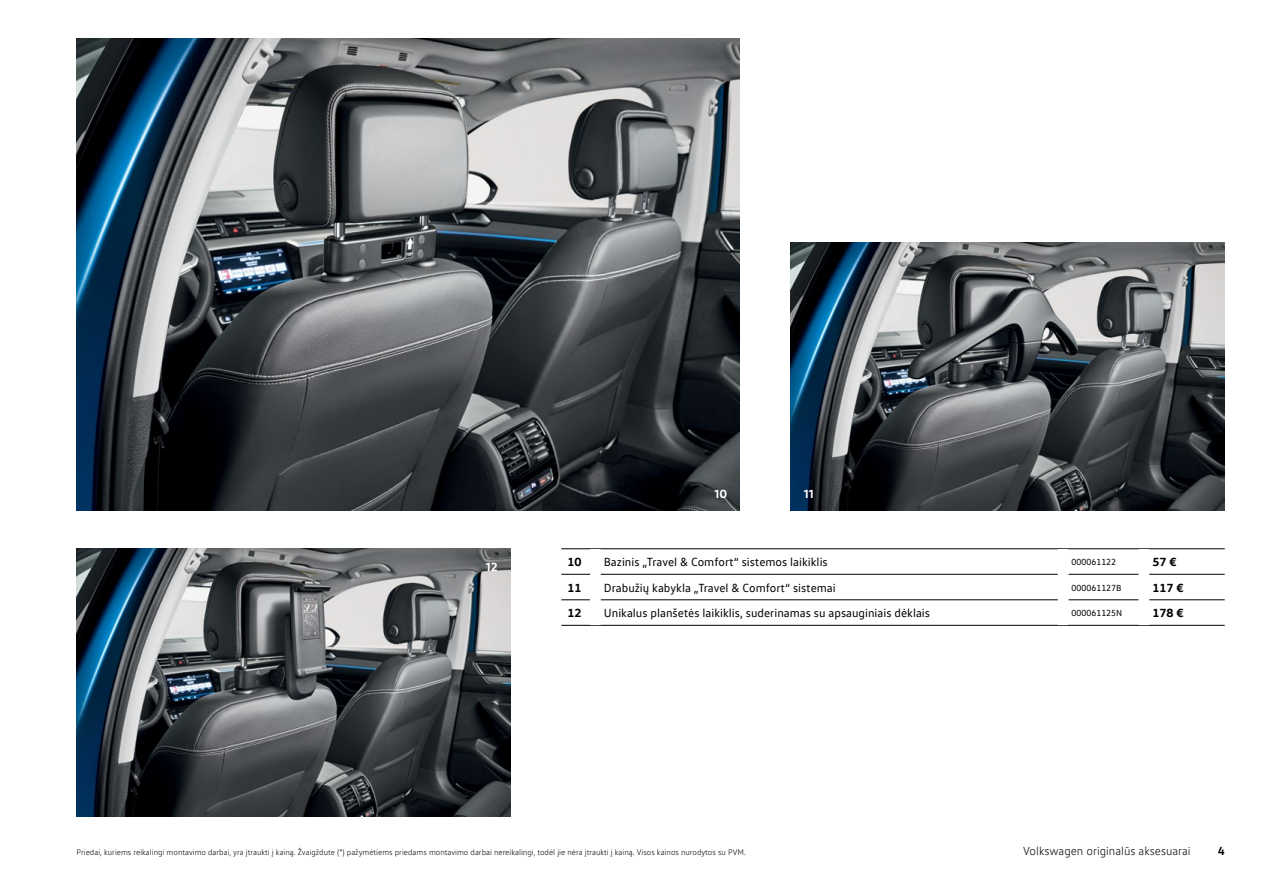
<style>
.page{position:relative;width:1263px;height:893px;background:#fff}
.page>*{position:absolute;margin:0;border:0;box-sizing:border-box;transform-origin:0 0}
.apraksts{font:12px "VW Text";color:#000}
.t1{font:300 12px "VW Text";color:#000}
.cena_NR{font:700 12px "VW Head";color:#000}
.Bildnummer_8pt_Bold{font:700 12px "VW Head";color:#fff}
.t2{font:700 12px "VW Text";color:#000}
.KODS{font:9px "VW Text";color:#000}
.t3{font:300 8.25px "VW Text";color:#000}
</style>
<div class="page">
<img style="left:77px;top:38px;width:663px;height:472px">
<img style="left:791px;top:242px;width:434px;height:268px">
<img style="left:77px;top:549px;width:433px;height:267px">
<svg style="left:561px;top:574px;width:29px;height:1px"></svg>
<hr style="left:601px;top:574px;width:457px;height:1px;background:#000">
<hr style="left:1068px;top:574px;width:71px;height:1px;background:#000">
<hr style="left:1149px;top:574px;width:76px;height:1px;background:#000">
<svg style="left:561px;top:599px;width:29px;height:1px"></svg>
<hr style="left:601px;top:599px;width:457px;height:1px;background:#000">
<hr style="left:1068px;top:599px;width:71px;height:1px;background:#000">
<hr style="left:1149px;top:599px;width:76px;height:1px;background:#000">
<hr style="left:561px;top:625px;width:34px;height:1px;background:#000">
<hr style="left:595px;top:625px;width:468px;height:1px;background:#000">
<hr style="left:1144px;top:625px;width:81px;height:1px;background:#000">
<hr style="left:561px;top:548px;width:34px;height:1px;background:#000">
<hr style="left:595px;top:548px;width:468px;height:1px;background:#000">
<hr style="left:1063px;top:548px;width:81px;height:1px;background:#000">
<hr style="left:1144px;top:548px;width:81px;height:1px;background:#000">
<hr style="left:1063px;top:625px;width:81px;height:1px;background:#000">
<p class="Bildnummer_8pt_Bold" style="left:486px;top:559px;width:13px">12</p>
<p class="Bildnummer_8pt_Bold" style="left:714px;top:486px;width:14px">10</p>
<p class="Bildnummer_8pt_Bold" style="left:804px;top:486px;width:11px">11</p>
<p class="cena_NR" style="left:567px;top:554px;width:16px">10</p>
<p class="apraksts" style="left:604px;top:555px;width:225px">Bazinis „Travel &amp; Comfort“ sistemos laikiklis</p>
<p class="KODS" style="left:1071px;top:556px;width:46px">000061122</p>
<p class="cena_NR" style="left:1152px;top:554px;width:26px">57 €</p>
<p class="cena_NR" style="left:567px;top:580px;width:16px">11</p>
<p class="apraksts" style="left:604px;top:580px;width:233px">Drabužių kabykla „Travel &amp; Comfort“ sistemai</p>
<p class="KODS" style="left:1071px;top:582px;width:51px">000061127B</p>
<p class="cena_NR" style="left:1152px;top:580px;width:33px">117 €</p>
<p class="cena_NR" style="left:567px;top:605px;width:16px">12</p>
<p class="apraksts" style="left:604px;top:606px;width:328px">Unikalus planšetės laikiklis, suderinamas su apsauginiais dėklais</p>
<p class="KODS" style="left:1071px;top:607px;width:52px">000061125N</p>
<p class="cena_NR" style="left:1152px;top:605px;width:33px">178 €</p>
<p class="t3" style="left:77px;top:847px;width:671px">Priedai, kuriems reikalingi montavimo darbai, yra įtraukti į kainą. Žvaigždute (*) pažymėtiems priedams montavimo darbai nereikalingi, todėl jie nėra įtraukti į kainą. Visos kainos nurodytos su PVM.</p>
<h1 class="t1" style="left:1023px;top:843px;width:169px">Volkswagen originalūs aksesuarai</h1>
<h1 class="t2" style="left:1218px;top:843px;width:8px">4</h1>
</div>
